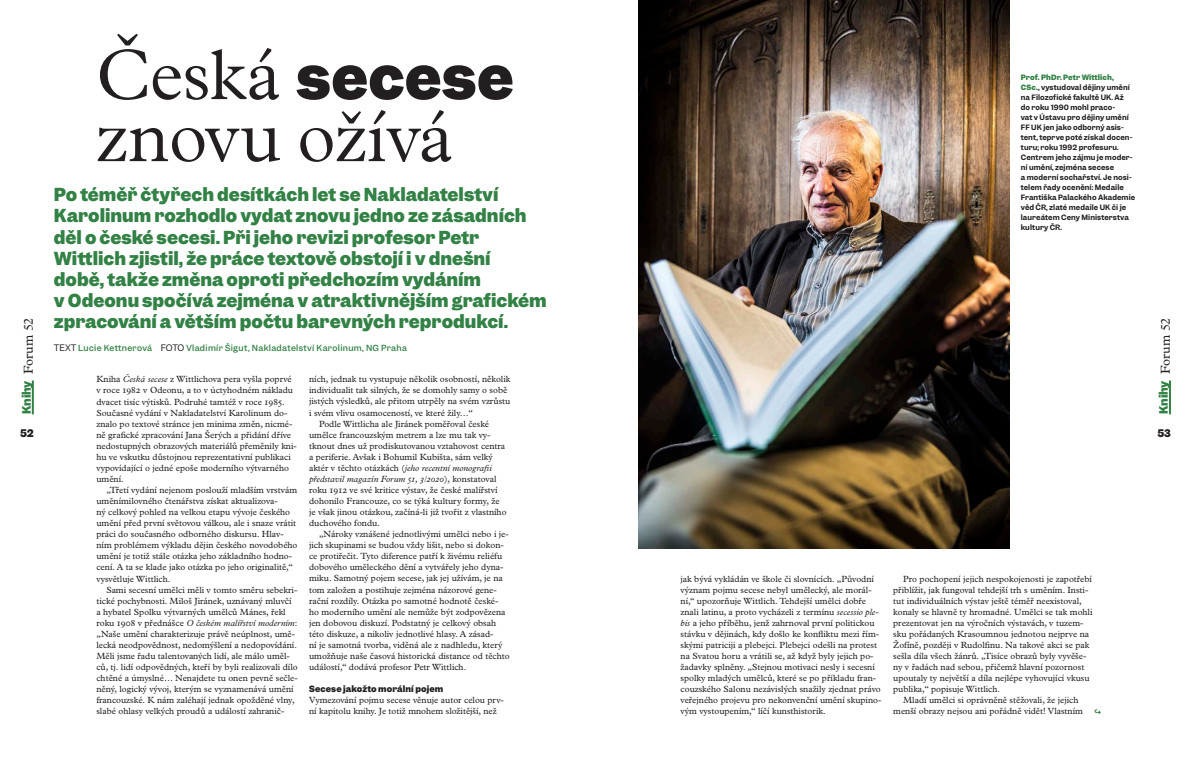
<style>
.page{position:relative;width:1191px;height:766px;background:#fff}
.page>*{position:absolute;margin:0;border:0;box-sizing:border-box;transform-origin:0 0}
.t1{font:300 72px "Plantin Super";color:#231f20}
.t2{font:700 57px "Garnett";letter-spacing:.01em;color:#231f20}
.t3{font:700 17px/21px "Garnett";color:#328145}
.t4{font:13px "Plantin Super";letter-spacing:-.03em;color:#231f20}
.t5{font:700 10px "Garnett";color:#231f20}
.t6{font:9px/11.1px "Plantin Super";color:#231f20}
.t7{font:italic 9px "Plantin Super";color:#231f20}
.t8{font:700 8.2px "Garnett";letter-spacing:.01em;color:#231f20}
.t9{font:500 8px "Garnett";letter-spacing:.04em;color:#328145}
.t10{font:600 7px/10px "Garnett";letter-spacing:.01em;color:#231f20}
.s1{font-family:"Plantin Super";font-weight:300;font-size:72px}
.s2{font-weight:400;font-size:8.5px;color:#231f20}
.s3{font-style:italic}
.s4{font-style:normal}
.s5{font-weight:700;color:#328145}
</style>
<div class="page">
<hr style="left:32px;top:380px;width:2px;height:34px;background:#328145">
<img style="left:638px;top:0;width:371px;height:548px">
<hr style="left:1169px;top:380px;width:2px;height:34px;background:#328145">
<svg style="left:1094px;top:709px;width:7px;height:5px"></svg>
<h3 class="t4" style="left:19px;top:414px;width:98px;rotate:-90deg"><sup>Knihy</sup> Forum 52</h3>
<p class="t5" style="left:20px;top:426px;width:15px">52</p>
<h2 class="t2" style="left:96px;top:39px;width:419px"><span class="s1">Česká</span> secese</h2>
<h1 class="t1" style="left:96px;top:79px;width:357px">znovu ožívá</h1>
<p class="t3" style="left:54px;top:184px;width:494px">Po téměř čtyřech desítkách let se Nakladatelství Karolinum rozhodlo vydat znovu jedno ze zásadních děl o české secesi. Při jeho revizi profesor Petr Wittlich zjistil, že práce textově obstojí i v dnešní<br>době, takže změna oproti předchozím vydáním<br>v Odeonu spočívá zejména v atraktivnějším grafickém zpracování a větším počtu barevných reprodukcí.</p>
<p class="t9" style="left:54px;top:342px;width:355px"><span class="s2">TEXT</span> Lucie Kettnerová <span class="s2">FOTO</span> Vladimír Šigut, Nakladatelství Karolinum, NG Praha</p>
<p class="t6" style="left:96px;top:373px;width:202px">Kniha <span class="s3">Česká secese</span> z Wittlichova pera vyšla poprvé v roce 1982 v Odeonu, a to v úctyhodném nákladu dvacet tisíc výtisků. Podruhé tamtéž v roce 1985.<br>Současné vydání v Nakladatelství Karolinum do&shy;znalo po textové stránce jen minima změn, nicmé&shy;ně grafické zpracování Jana Šerých a přidání dříve nedostupných obrazových materiálů přeměnily kni&shy;hu ve vskutku důstojnou reprezentativní publikaci vypovídající o jedné epoše moderního výtvarného umění.</p>
<p class="t6" style="left:96px;top:484px;width:203px;text-indent:10px">„Třetí vydání nejenom poslouží mladším vrstvám uměnímilovného čtenářstva získat aktualizova-<br>ný celkový pohled na velkou etapu vývoje českého umění před první světovou válkou, ale i snaze vrátit práci do současného odborného diskursu. Hlav&shy;ním problémem výkladu dějin českého novodobého umění je totiž stále otázka jeho základního hodno&shy;cení. A ta se klade jako otázka po jeho originalitě,“ vysvětluje Wittlich.</p>
<p class="t6" style="left:96px;top:583px;width:203px;text-indent:10px">Sami secesní umělci měli v tomto směru sebekri&shy;tické pochybnosti. Miloš Jiránek, uznávaný mluvčí a hybatel Spolku výtvarných umělců Mánes, řekl roku 1908 v přednášce <span class="s3">O českém malířství moderním</span>: „Naše umění charakterizuje právě neúplnost, umě&shy;lecká neodpovědnost, nedomýšlení a nedopovídání.<br>Měli jsme řadu talentovaných lidí, ale málo uměl&shy;ců, tj. lidí odpovědných, kteří by byli realizovali dílo chtěné a úmyslné… Nenajdete tu onen pevně sečle&shy;něný, logický vývoj, kterým se vyznamenává umění francouzské. K nám zaléhají jednak opožděné vlny, slabé ohlasy velkých proudů a událostí zahranič-</p>
<p class="t6" style="left:309px;top:373px;width:203px">ních, jednak tu vystupuje několik osobností, několik</p>
<p class="t6" style="left:309px;top:384px;width:200px">individualit tak silných, že se domohly samy o sobě</p>
<p class="t6" style="left:309px;top:395px;width:203px">jistých výsledků, ale přitom utrpěly na svém vzrůstu</p>
<p class="t6" style="left:309px;top:406px;width:165px">i svém vlivu osamoceností, ve které žily…“</p>
<p class="t6" style="left:319px;top:417px;width:172px">Podle Wittlicha ale Jiránek poměřoval české</p>
<p class="t6" style="left:309px;top:428px;width:183px">umělce francouzským metrem a lze mu tak vy-</p>
<p class="t6" style="left:309px;top:439px;width:198px">tknout dnes už prodiskutovanou vztahovost centra</p>
<p class="t6" style="left:309px;top:450px;width:185px">a periferie. Avšak i Bohumil Kubišta, sám velký</p>
<p class="t7" style="left:309px;top:462px;width:184px"><span class="s4">aktér v těchto otázkách (</span>jeho recentní monografii</p>
<p class="t7" style="left:309px;top:473px;width:189px">představil magazín Forum 51, 3/2020<span class="s4">), konstatoval</span></p>
<p class="t6" style="left:309px;top:483px;width:190px">roku 1912 ve své kritice výstav, že české malířství</p>
<p class="t6" style="left:309px;top:494px;width:192px">dohonilo Francouze, co se týká kultury formy, že</p>
<p class="t6" style="left:309px;top:506px;width:199px">je však jinou otázkou, začíná-li již tvořit z vlastního</p>
<p class="t6" style="left:309px;top:517px;width:72px">duchového fondu.</p>
<p class="t6" style="left:319px;top:528px;width:191px">„Nároky vznášené jednotlivými umělci nebo i je-</p>
<p class="t6" style="left:309px;top:539px;width:196px">jich skupinami se budou vždy lišit, nebo si dokon-</p>
<p class="t6" style="left:309px;top:550px;width:195px">ce protiřečit. Tyto diference patří k živému reliéfu</p>
<p class="t6" style="left:309px;top:561px;width:196px">dobového uměleckého dění a vytvářely jeho dyna-</p>
<p class="t6" style="left:309px;top:572px;width:195px">miku. Samotný pojem secese, jak jej užívám, je na</p>
<p class="t6" style="left:309px;top:583px;width:189px">tom založen a postihuje zejména názorové gene-</p>
<p class="t6" style="left:309px;top:594px;width:191px">rační rozdíly. Otázka po samotné hodnotě české-</p>
<p class="t6" style="left:309px;top:605px;width:198px">ho moderního umění ale nemůže být zodpovězena</p>
<p class="t6" style="left:309px;top:616px;width:189px">jen dobovou diskuzí. Podstatný je celkový obsah</p>
<p class="t6" style="left:309px;top:627px;width:186px">této diskuze, a nikoliv jednotlivé hlasy. A zásad-</p>
<p class="t6" style="left:309px;top:638px;width:195px">ní je samotná tvorba, viděná ale z nadhledu, který</p>
<p class="t6" style="left:309px;top:649px;width:202px">umožňuje naše časová historická distance od těchto</p>
<p class="t6" style="left:309px;top:660px;width:159px">událostí,“ dodává profesor Petr Wittlich.</p>
<p class="t8" style="left:309px;top:683px;width:136px">Secese jakožto morální pojem</p>
<p class="t6" style="left:309px;top:694px;width:196px">Vymezování pojmu secese věnuje autor celou prv&shy;ní kapitolu knihy. Je totiž mnohem složitější, než</p>
<p class="t10" style="left:1020px;top:72px;width:116px"><span class="s5">Prof. PhDr. Petr Wittlich,<br>CSc.</span>, vystudoval dějiny umění na Filozofické fakultě UK. Až<br>do roku 1990 mohl praco-<br>vat v Ústavu pro dějiny umění<br>FF UK jen jako odborný asis&shy;tent, teprve poté získal docen&shy;turu; roku 1992 profesuru.<br>Centrem jeho zájmu je moder&shy;ní umění, zejména secese<br>a moderní sochařství. Je nosi&shy;telem řady ocenění: Medaile<br>Františka Palackého Akademie věd ČR, zlaté medaile UK či je laureátem Ceny Ministerstva kultury ČR.</p>
<h3 class="t4" style="left:1156px;top:414px;width:98px;rotate:-90deg"><sup>Knihy</sup> Forum 52</h3>
<p class="t5" style="left:1157px;top:426px;width:15px">53</p>
<p class="t6" style="left:680px;top:572px;width:202px">jak bývá vykládán ve škole či slovnících. „Původní význam pojmu secese nebyl umělecký, ale morál&shy;ní,“ upozorňuje Wittlich. Tehdejší umělci dobře znali latinu, a proto vycházeli z termínu <span class="s3">secessio ple&shy;bis</span> a jeho příběhu, jenž zahrnoval první politickou stávku v dějinách, kdy došlo ke konfliktu mezi řím&shy;skými patriciji a plebejci. Plebejci odešli na protest na Svatou horu a vrátili se, až když byly jejich po&shy;žadavky splněny. „Stejnou motivaci nesly i secesní spolky mladých umělců, které se po příkladu fran&shy;couzského Salonu nezávislých snažily zjednat právo veřejného projevu pro nekonvenční umění skupino&shy;vým vystoupením,“ líčí kunsthistorik.</p>
<p class="t6" style="left:903px;top:572px;width:190px">Pro pochopení jejich nespokojenosti je zapotřebí</p>
<p class="t6" style="left:893px;top:583px;width:197px">přiblížit, jak fungoval tehdejší trh s uměním. Insti-</p>
<p class="t6" style="left:893px;top:594px;width:190px">tut individuálních výstav ještě téměř neexistoval,</p>
<p class="t6" style="left:893px;top:605px;width:201px">konaly se hlavně ty hromadné. Umělci se tak mohli</p>
<p class="t6" style="left:893px;top:616px;width:192px">prezentovat jen na výročních výstavách, v tuzem-</p>
<p class="t6" style="left:893px;top:627px;width:197px">sku pořádaných Krasoumnou jednotou nejprve na</p>
<p class="t6" style="left:893px;top:638px;width:198px">Žofíně, později v Rudolfinu. Na takové akci se pak</p>
<p class="t6" style="left:893px;top:649px;width:195px">sešla díla všech žánrů. „Tisíce obrazů byly vyvěše-</p>
<p class="t6" style="left:893px;top:660px;width:193px">ny v řadách nad sebou, přičemž hlavní pozornost</p>
<p class="t6" style="left:893px;top:671px;width:198px">upoutaly ty největší a díla nejlépe vyhovující vkusu</p>
<p class="t6" style="left:893px;top:682px;width:108px">publika,“ popisuje Wittlich.</p>
<p class="t6" style="left:903px;top:694px;width:177px">Mladí umělci si oprávněně stěžovali, že jejich</p>
<p class="t6" style="left:893px;top:705px;width:191px">menší obrazy nejsou ani pořádně vidět! Vlastním</p>
</div>
